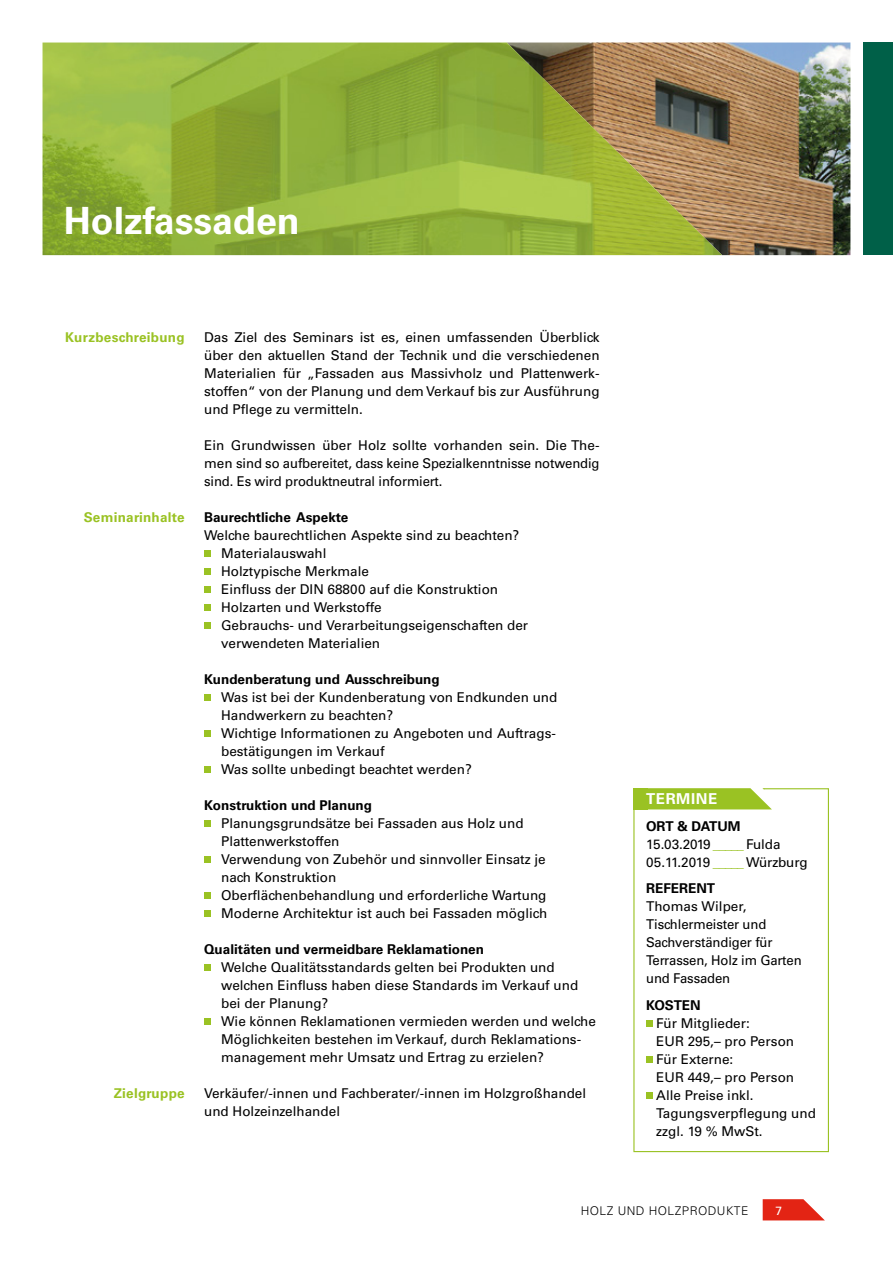
<style>
.page{position:relative;width:893px;height:1263px;background:#fff}
.page>*{position:absolute;margin:0;border:0;box-sizing:border-box;transform-origin:0 0}
.t1{font:700 37.5px "Univers LT";color:#fff}
.t2{font:700 15px "Univers LT";letter-spacing:.04em;color:#fff}
.t3{font:13.5px/18px "Univers LT";color:#000}
.t4{font:700 13.5px "Univers LT";color:#000}
.t5{font:700 13.5px "Univers LT";letter-spacing:.02em;color:#9ac223}
.t6{font:300 12px "Univers LT";letter-spacing:.04em;color:#000}
.t7{font:12px "Univers LT";color:#fff}
.s1{font-weight:700}
.s2{color:#9ac223}
</style>
<div class="page">
<svg style="left:763px;top:1199px;width:62px;height:21px"></svg>
<img style="left:722px;top:43px;width:128px;height:212px">
<img style="left:43px;top:43px;width:679px;height:212px">
<svg style="left:204px;top:550px;width:6px;height:6px"></svg>
<svg style="left:204px;top:568px;width:6px;height:6px"></svg>
<svg style="left:204px;top:586px;width:6px;height:6px"></svg>
<svg style="left:204px;top:604px;width:6px;height:6px"></svg>
<svg style="left:204px;top:622px;width:6px;height:6px"></svg>
<svg style="left:204px;top:694px;width:6px;height:6px"></svg>
<svg style="left:204px;top:730px;width:6px;height:6px"></svg>
<svg style="left:204px;top:766px;width:6px;height:6px"></svg>
<svg style="left:204px;top:820px;width:6px;height:6px"></svg>
<svg style="left:204px;top:856px;width:6px;height:6px"></svg>
<div style="left:204px;top:892px;width:6px;height:7px;background:#9ac223"></div>
<div style="left:204px;top:910px;width:6px;height:7px;background:#9ac223"></div>
<div style="left:204px;top:964px;width:6px;height:7px;background:#9ac223"></div>
<div style="left:204px;top:1018px;width:6px;height:7px;background:#9ac223"></div>
<svg style="left:633px;top:788px;width:196px;height:365px"></svg>
<svg style="left:635px;top:788px;width:137px;height:21px;background:#a2c735"></svg>
<div style="left:863px;top:43px;width:30px;height:212px;background:#006048"></div>
<h1 class="t1" style="left:64px;top:198px;width:238px">Holzfassaden</h1>
<p class="t5" style="left:65px;top:329px;width:121px">Kurzbeschreibung</p>
<p class="t3" style="left:204px;top:328px;width:397px;text-align:justify">Das Ziel des Seminars ist es, einen umfassenden Überblick über den aktuellen Stand der Technik und die verschiedenen Materialien für „Fassaden aus Massivholz und Plattenwerk&shy;stoffen“ von der Planung und dem Verkauf bis zur Ausführung und Pflege zu vermitteln.</p>
<p class="t3" style="left:204px;top:436px;width:397px;text-align:justify">Ein Grundwissen über Holz sollte vorhanden sein. Die The&shy;men sind so aufbereitet, dass keine Spezialkenntnisse notwendig sind. Es wird produktneutral informiert.</p>
<p class="t5" style="left:84px;top:509px;width:102px">Seminarinhalte</p>
<p class="t4" style="left:204px;top:509px;width:146px">Baurechtliche Aspekte</p>
<p class="t3" style="left:221px;top:526px;width:309px;text-indent:-17px">Welche baurechtlichen Aspekte sind zu beachten?<br>Materialauswahl<br>Holztypische Merkmale<br>Einfluss der DIN 68800 auf die Konstruktion Holzarten und Werkstoffe<br>Gebrauchs- und Verarbeitungseigenschaften der verwen deten Materialien</p>
<p class="t4" style="left:204px;top:671px;width:237px">Kundenberatung und Ausschreibung</p>
<p class="t3" style="left:221px;top:688px;width:338px">Was ist bei der Kundenberatung von Endkunden und Handwerkern zu beachten?<br>Wichtige Informationen zu Angeboten und Auftrags&shy;bestätigungen im Verkauf<br>Was sollte unbedingt beachtet werden?</p>
<p class="t4" style="left:204px;top:797px;width:170px">Konstruktion und Planung</p>
<p class="t3" style="left:221px;top:814px;width:328px">Planungsgrundsätze bei Fassaden aus Holz und Plattenwerkstoffen<br>Verwendung von Zubehör und sinnvoller Einsatz je nach Konstruktion<br>Oberflächenbehandlung und erforderliche Wartung Moderne Architektur ist auch bei Fassaden möglich</p>
<p class="t4" style="left:204px;top:941px;width:281px">Qualitäten und vermeidbare Reklamationen</p>
<p class="t3" style="left:221px;top:958px;width:376px">Welche Qualitätsstandards gelten bei Produkten und welchen Einfluss haben diese Standards im Verkauf und bei der Planung?<br>Wie können Reklamationen vermieden werden und welche Möglichkeiten bestehen im Verkauf, durch Reklamations&shy;management mehr Umsatz und Ertrag zu erzielen?</p>
<p class="t5" style="left:114px;top:1085px;width:72px">Zielgruppe</p>
<p class="t3" style="left:204px;top:1084px;width:384px">Verkäufer/-innen und Fachberater/-innen im Holzgroßhandel und Holzeinzelhandel</p>
<p class="t2" style="left:646px;top:790px;width:73px">TERMINE</p>
<p class="t3" style="left:646px;top:817px;width:163px"><span class="s1">ORT &amp; DATUM<br></span>15.03.2019 <span class="s2">_____</span> Fulda<br>05.11.2019 <span class="s2">_____</span> Würzburg</p>
<p class="t4" style="left:646px;top:881px;width:71px">REFERENT</p>
<p class="t3" style="left:646px;top:898px;width:157px">Thomas Wilper,<br>Tischlermeister und<br>Sachverständiger für<br>Terrassen, Holz im Garten und Fassaden</p>
<p class="t4" style="left:646px;top:997px;width:56px">KOSTEN</p>
<p class="t3" style="left:656px;top:1014px;width:161px">Für Mitglieder:<br>EUR 295,– pro Person<br>Für Externe:<br>EUR 449,– pro Person<br>Alle Preise inkl.<br>Tagungsverpflegung und zzgl. 19 % MwSt.</p>
<p class="t6" style="left:581px;top:1204px;width:169px">HOLZ UND HOLZPRODUKTE</p>
<p class="t7" style="left:775px;top:1203px;width:8px">7</p>
</div>
